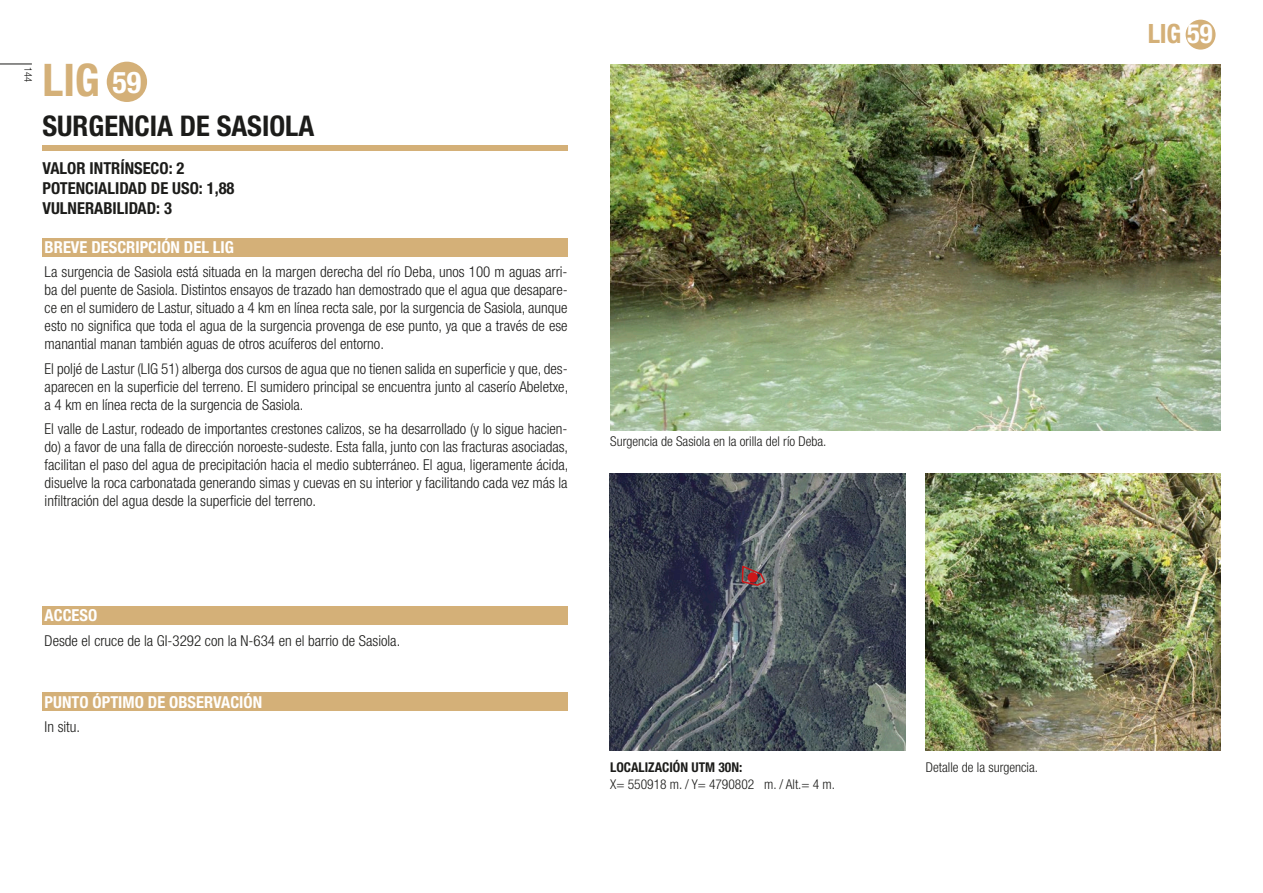
<style>
.page{position:relative;width:1263px;height:893px;background:#fff}
.page>*{position:absolute;margin:0;border:0;box-sizing:border-box;transform-origin:0 0}
.t1{font:700 condensed 45px "Helvetica Neue LT Std";color:#d4b078}
.t2{font:700 condensed 30px "Helvetica Neue LT Std";color:#fff}
.t3{font:700 condensed 28.5px "Helvetica Neue LT Std";color:#1c1c1a}
.t4{font:700 condensed 26.55px "Helvetica Neue LT Std";color:#d4b078}
.t5{font:700 condensed 16.5px/20px "Helvetica Neue LT Std";color:#1c1c1a}
.t6{font:700 condensed 16.5px "Helvetica Neue LT Std";color:#fff}
.t7{font:300 condensed 15px/18px "Helvetica Neue LT Std";color:#1c1c1a;text-align:justify}
.t8{font:300 condensed 13.5px "Helvetica Neue LT Std";color:#1c1c1a}
.t9{font:700 condensed 13.5px "Helvetica Neue LT Std";color:#1c1c1a}
.t10{font:300 condensed 10.5px "Helvetica Neue LT Std";color:#1c1c1a}
.s1{color:#fff}
</style>
<div class="page">
<hr style="left:0;top:64px;width:32px;height:1px;background:#1c1c1a">
<img style="left:926px;top:474px;width:294px;height:277px">
<img style="left:610px;top:474px;width:296px;height:277px">
<img style="left:611px;top:65px;width:610px;height:365px">
<div style="left:43px;top:238px;width:525px;height:18px;background:#d4b078"></div>
<div style="left:43px;top:146px;width:525px;height:5px;background:#d4b078"></div>
<div style="left:43px;top:606px;width:525px;height:18px;background:#d4b078"></div>
<div style="left:43px;top:693px;width:525px;height:18px;background:#d4b078"></div>
<svg style="left:741px;top:564px;width:26px;height:23px"></svg>
<div style="left:107px;top:62px;width:40px;height:40px;background:#d4b078;border-radius:50%"></div>
<div style="left:1185px;top:20px;width:30px;height:30px;background:#d4b078;border-radius:50%"></div>
<p class="t10" style="left:34px;top:67px;width:17px;rotate:90deg">144</p>
<h1 class="t1" style="left:43px;top:53px;width:59px">LIG</h1>
<h3 class="t3" style="left:43px;top:109px;width:273px">SURGENCIA DE SASIOLA</h3>
<h2 class="t2" style="left:112px;top:64px;width:30px">59</h2>
<p class="t5" style="left:43px;top:158px;width:193px">VALOR INTRÍNSECO: 2<br>POTENCIALIDAD DE USO: 1,88<br>VULNERABILIDAD: 3</p>
<p class="t6" style="left:45px;top:237px;width:191px">BREVE DESCRIPCIÓN DEL LIG</p>
<p class="t7" style="left:45px;top:263px;width:525px">La surgencia de Sasiola está situada en la margen derecha del río Deba, unos 100 m aguas arri&shy;ba del puente de Sasiola. Distintos ensayos de trazado han demostrado que el agua que desapare&shy;ce en el sumidero de Lastur, situado a 4 km en línea recta sale, por la surgencia de Sasiola, aunque esto no significa que toda el agua de la surgencia provenga de ese punto, ya que a través de ese manantial manan también aguas de otros acuíferos del entorno.</p>
<p class="t7" style="left:45px;top:359px;width:525px">El poljé de Lastur (LIG 51) alberga dos cursos de agua que no tienen salida en superficie y que, des&shy;aparecen en la superficie del terreno. El sumidero principal se encuentra junto al caserío Abeletxe, a 4 km en línea recta de la surgencia de Sasiola.</p>
<p class="t7" style="left:45px;top:420px;width:525px">El valle de Lastur, rodeado de importantes crestones calizos, se ha desarrollado (y lo sigue hacien&shy;do) a favor de una falla de dirección noroeste-sudeste. Esta falla, junto con las fracturas asociadas, facilitan el paso del agua de precipitación hacia el medio subterráneo. El agua, ligeramente ácida, disuelve la roca carbonatada generando simas y cuevas en su interior y facilitando cada vez más la infiltración del agua desde la superficie del terreno.</p>
<p class="t6" style="left:45px;top:605px;width:54px">ACCESO</p>
<p class="t7" style="left:45px;top:631px;width:357px">Desde el cruce de la GI-3292 con la N-634 en el barrio de Sasiola.</p>
<p class="t6" style="left:45px;top:692px;width:219px">PUNTO ÓPTIMO DE OBSERVACIÓN</p>
<p class="t7" style="left:45px;top:718px;width:37px">In situ.</p>
<p class="t8" style="left:610px;top:433px;width:218px">Surgencia de Sasiola en la orilla del río Deba.</p>
<p class="t9" style="left:610px;top:759px;width:134px">LOCALIZACIÓN UTM 30N:</p>
<p class="t8" style="left:610px;top:776px;width:226px">X= 550918 m. / Y= 4790802 m. / Alt.= 4 m.</p>
<p class="t8" style="left:926px;top:760px;width:114px">Detalle de la surgencia.</p>
<h3 class="t4" style="left:1148px;top:18px;width:66px">LIG <span class="s1">59</span></h3>
</div>
